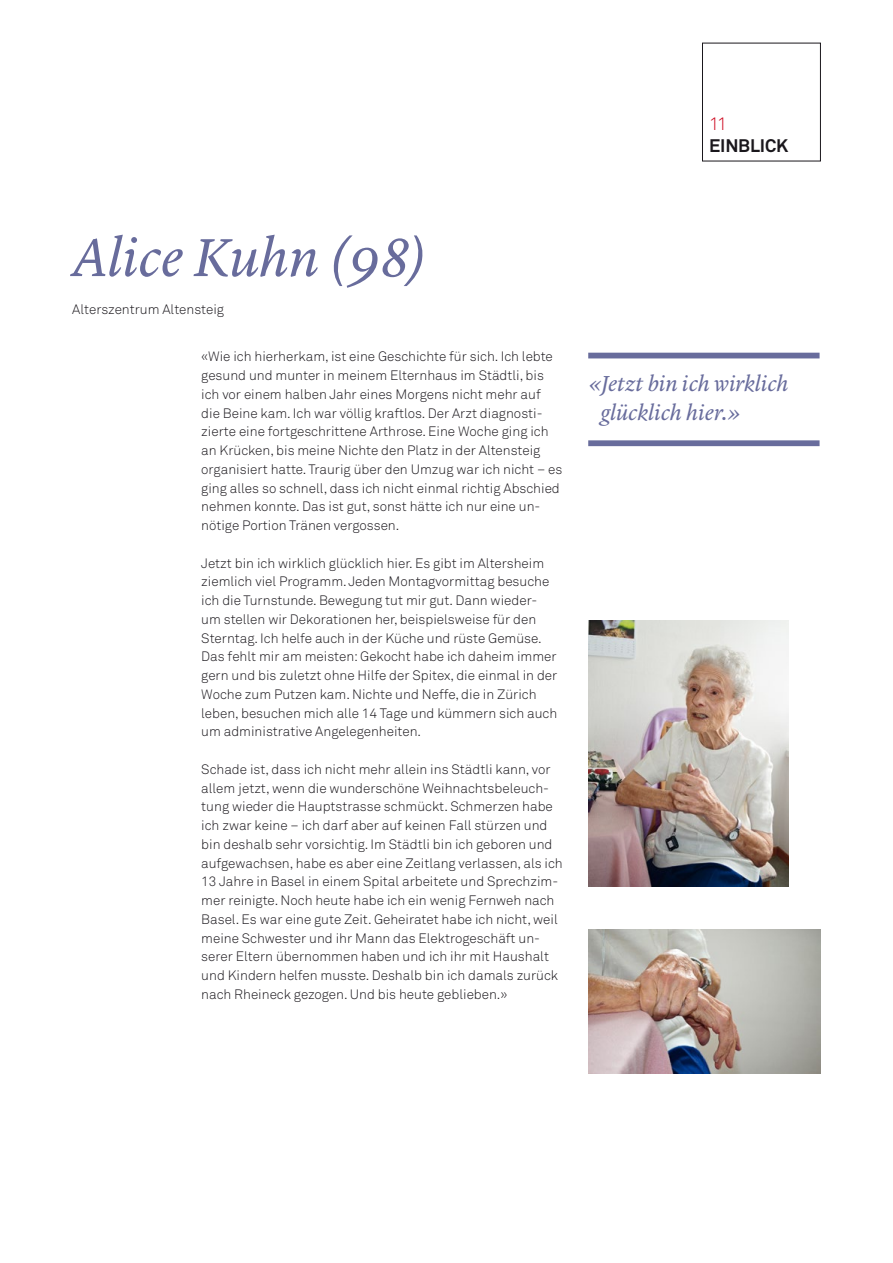
<style>
.page{position:relative;width:893px;height:1263px;background:#fff}
.page>*{position:absolute;margin:0;border:0;box-sizing:border-box;transform-origin:0 0}
.t1{font:italic 55.5px "Lyon Text";letter-spacing:-.005em;color:#686c9c}
.t2{font:italic 22.5px/28.5px "Lyon Text";letter-spacing:-.005em;color:#686c9c}
.t3{font:700 18px "Akkurat Pro";letter-spacing:-.005em;color:#1a171c}
.t4{font:300 18px "Akkurat Pro";color:#cd071e}
.t5{font:300 13.5px/18.8px "Akkurat Pro";color:#1a171c}
</style>
<div class="page">
<div style="left:702px;top:43px;width:119px;height:118px;border:1px solid #1a171c"></div>
<div style="left:588px;top:353px;width:231px;height:5px;background:#686c9c"></div>
<div style="left:588px;top:440px;width:231px;height:6px;background:#686c9c"></div>
<img style="left:588px;top:620px;width:200px;height:266px">
<img style="left:588px;top:930px;width:233px;height:144px">
<h3 class="t4" style="left:709px;top:113px;width:20px">11</h3>
<h3 class="t3" style="left:709px;top:135px;width:81px">EINBLICK</h3>
<h1 class="t1" style="left:72px;top:215px;width:355px">Alice Kuhn (98)</h1>
<p class="t5" style="left:72px;top:300px;width:153px">Alterszentrum Altensteig</p>
<p class="t5" style="left:201px;top:347px;width:363px">«Wie ich hierherkam, ist eine Geschichte für sich. Ich lebte gesund und munter in meinem Elternhaus im Städtli, bis ich vor einem halben Jahr eines Morgens nicht mehr auf die Beine kam. Ich war völlig kraftlos. Der Arzt diagnosti&shy;zierte eine fortgeschrittene Arthrose. Eine Woche ging ich an Krücken, bis meine Nichte den Platz in der Altensteig organisiert hatte. Traurig über den Umzug war ich nicht – es ging alles so schnell, dass ich nicht einmal richtig Abschied nehmen konnte. Das ist gut, sonst hätte ich nur eine un&shy;nötige Portion Tränen vergossen.</p>
<p class="t5" style="left:201px;top:554px;width:357px">Jetzt bin ich wirklich glücklich hier. Es gibt im Altersheim ziemlich viel Programm. Jeden Montagvormittag besuche ich die Turnstunde. Bewegung tut mir gut. Dann wieder&shy;um stellen wir Dekorationen her, beispielsweise für den Sterntag. Ich helfe auch in der Küche und rüste Gemüse.<br>Das fehlt mir am meisten: Gekocht habe ich daheim immer gern und bis zuletzt ohne Hilfe der Spitex, die einmal in der Woche zum Putzen kam. Nichte und Neffe, die in Zürich leben, besuchen mich alle 14 Tage und kümmern sich auch um administrative Angelegenheiten.</p>
<p class="t5" style="left:201px;top:760px;width:363px">Schade ist, dass ich nicht mehr allein ins Städtli kann, vor allem jetzt, wenn die wunderschöne Weihnachtsbeleuch&shy;tung wieder die Hauptstrasse schmückt. Schmerzen habe ich zwar keine – ich darf aber auf keinen Fall stürzen und bin deshalb sehr vorsichtig. Im Städtli bin ich geboren und aufgewachsen, habe es aber eine Zeitlang verlassen, als ich 13 Jahre in Basel in einem Spital arbeitete und Sprechzim&shy;mer reinigte. Noch heute habe ich ein wenig Fernweh nach Basel. Es war eine gute Zeit. Geheiratet habe ich nicht, weil meine Schwester und ihr Mann das Elektrogeschäft un&shy;serer Eltern übernommen haben und ich ihr mit Haushalt und Kindern helfen musste. Deshalb bin ich damals zurück nach Rheineck gezogen. Und bis heute geblieben.»</p>
<h2 class="t2" style="left:601px;top:368px;width:189px;text-indent:-13px">«Jetzt bin ich wirklich glücklich hier.»</h2>
</div>
